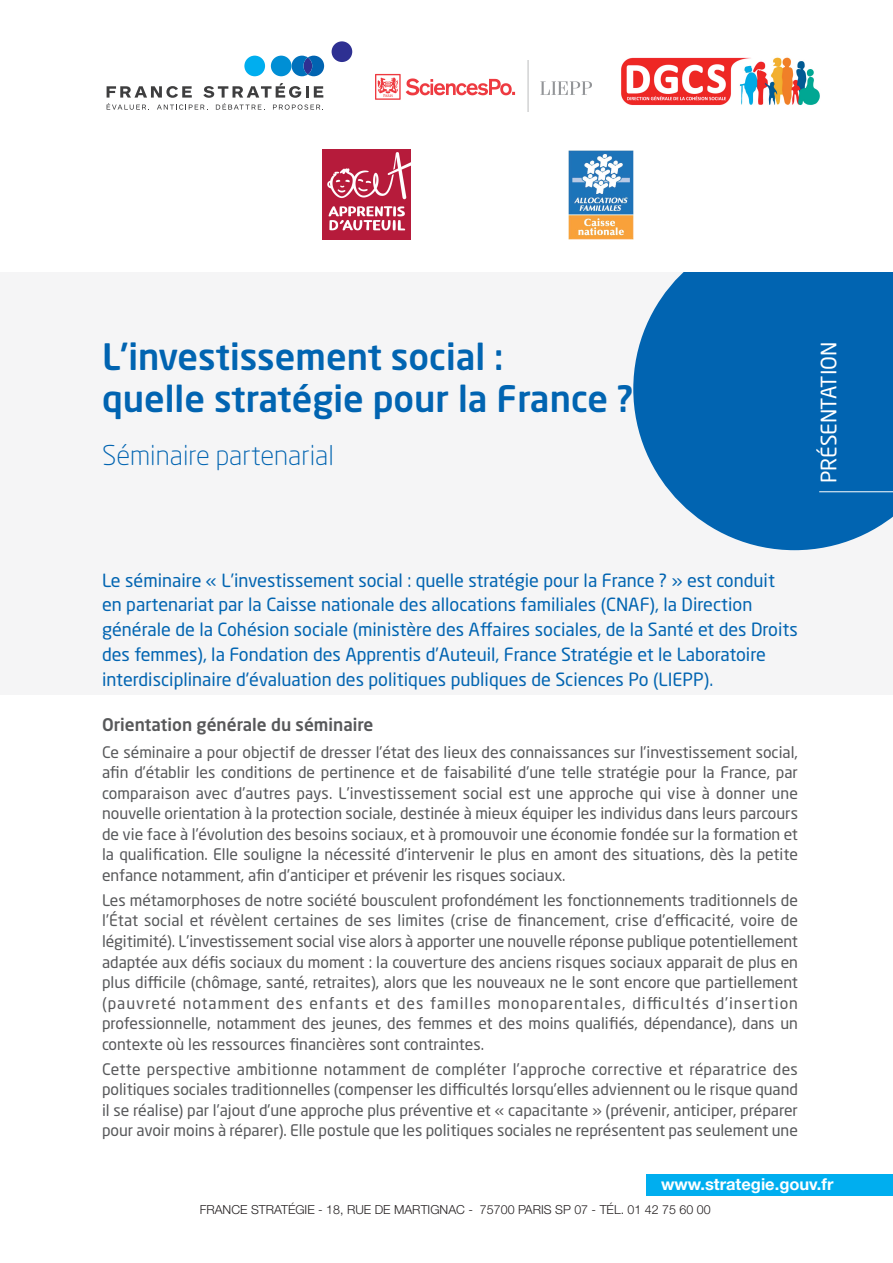
<style>
.page{position:relative;width:893px;height:1263px;background:#fff}
.page>*{position:absolute;margin:0;border:0;box-sizing:border-box;transform-origin:0 0}
.t1{font:500 36px/42px "Neo Sans Pro";color:#0164b1}
.t2{font:300 27px "Neo Sans Pro";color:#0164b1}
.t3{font:21px "Neo Sans Pro";color:#fff}
.t4{font:18px/24.8px "Neo Sans Pro";color:#0164b1}
.t5{font:500 17.25px "Neo Sans Pro";color:#57585a}
.t6{font:700 16.5px "Helvetica Neue LT Com";color:#fff}
.t7{font:15.75px/20.5px "Neo Sans Pro";color:#57585a;text-align:justify}
.t8{font:300 12.45px "Helvetica Neue LT Com";color:#231f20}
</style>
<div class="page">
<div style="left:0;top:240px;width:893px;height:455px;background:#f5f5f6"></div>
<svg style="left:633px;top:272px;width:260px;height:278px;background:#1e75b9"></svg>
<div style="left:646px;top:1174px;width:247px;height:22px;background:#00aeef"></div>
<div style="left:0;top:0;width:893px;height:272px;background:#fff"></div>
<hr style="left:819px;top:491px;width:74px;height:1px;background:#fff">
<svg style="left:292px;top:56px;width:32px;height:20px"></svg>
<div style="left:271px;top:56px;width:21px;height:20px;background:#008fd5;border-radius:50%"></div>
<div style="left:244px;top:56px;width:21px;height:20px;background:#00aeef;border-radius:50%"></div>
<div style="left:332px;top:41px;width:20px;height:21px;background:#2e3092;border-radius:50%"></div>
<svg style="left:107px;top:83px;width:216px;height:27px"></svg>
<img style="left:376px;top:60px;width:216px;height:51px">
<img style="left:323px;top:150px;width:87px;height:89px">
<img style="left:569px;top:150px;width:64px;height:89px">
<img style="left:621px;top:57px;width:199px;height:48px">
<h1 class="t1" style="left:102px;top:339px;width:532px">L’investissement social :<br>quelle stratégie pour la France ?</h1>
<h2 class="t2" style="left:102px;top:445px;width:233px">Séminaire partenarial</h2>
<h3 class="t3" style="left:821px;top:483px;width:143px;rotate:-90deg">PréSENtAtIoN</h3>
<p class="t4" style="left:102px;top:569px;width:697px">Le séminaire « L’investissement social : quelle stratégie pour la France ? » est conduit en partenariat par la Caisse nationale des allocations familiales (CNAF), la Direction générale de la Cohésion sociale (ministère des Affaires sociales, de la Santé et des Droits des femmes), la Fondation des Apprentis d’Auteuil, France Stratégie et le Laboratoire interdisciplinaire d'évaluation des politiques publiques de Sciences Po (LIEPP).</p>
<p class="t5" style="left:102px;top:717px;width:273px">Orientation générale du séminaire</p>
<p class="t7" style="left:102px;top:743px;width:697px">Ce séminaire a pour objectif de dresser l’état des lieux des connaissances sur l’investissement social, afin d’établir les conditions de pertinence et de faisabilité d’une telle stratégie pour la France, par comparaison avec d’autres pays. L’investissement social est une approche qui vise à donner une nouvelle orientation à la protection sociale, destinée à mieux équiper les individus dans leurs parcours de vie face à l’évolution des besoins sociaux, et à promouvoir une économie fondée sur la formation et la qualification. Elle souligne la nécessité d’intervenir le plus en amont des situations, dès la petite enfance notamment, afin d’anticiper et prévenir les risques sociaux.</p>
<p class="t7" style="left:102px;top:891px;width:697px">Les métamorphoses de notre société bousculent profondément les fonctionnements traditionnels de l’état social et révèlent certaines de ses limites (crise de financement, crise d’efficacité, voire de légitimité). L’investissement social vise alors à apporter une nouvelle réponse publique potentiellement adaptée aux défis sociaux du moment : la couverture des anciens risques sociaux apparait de plus en plus difficile (chômage, santé, retraites), alors que les nouveaux ne le sont encore que partiellement (pauvreté notamment des enfants et des familles monoparentales, difficultés d’insertion professionnelle, notamment des jeunes, des femmes et des moins qualifiés, dépendance), dans un contexte où les ressources financières sont contraintes.</p>
<p class="t7" style="left:102px;top:1060px;width:697px">Cette perspective ambitionne notamment de compléter l’approche corrective et réparatrice des politiques sociales traditionnelles (compenser les difficultés lorsqu’elles adviennent ou le risque quand il se réalise) par l’ajout d’une approche plus préventive et « capacitante » (prévenir, anticiper, préparer pour avoir moins à réparer). Elle postule que les politiques sociales ne représentent pas seulement une</p>
<p class="t6" style="left:661px;top:1174px;width:174px">www.strategie.gouv.fr</p>
<p class="t8" style="left:200px;top:1202px;width:512px">FRANCE STRATÉGIE - 18, RUE DE MARTIGNAC - 75700 PARIS SP 07 - TÉL. 01 42 75 60 00</p>
</div>
